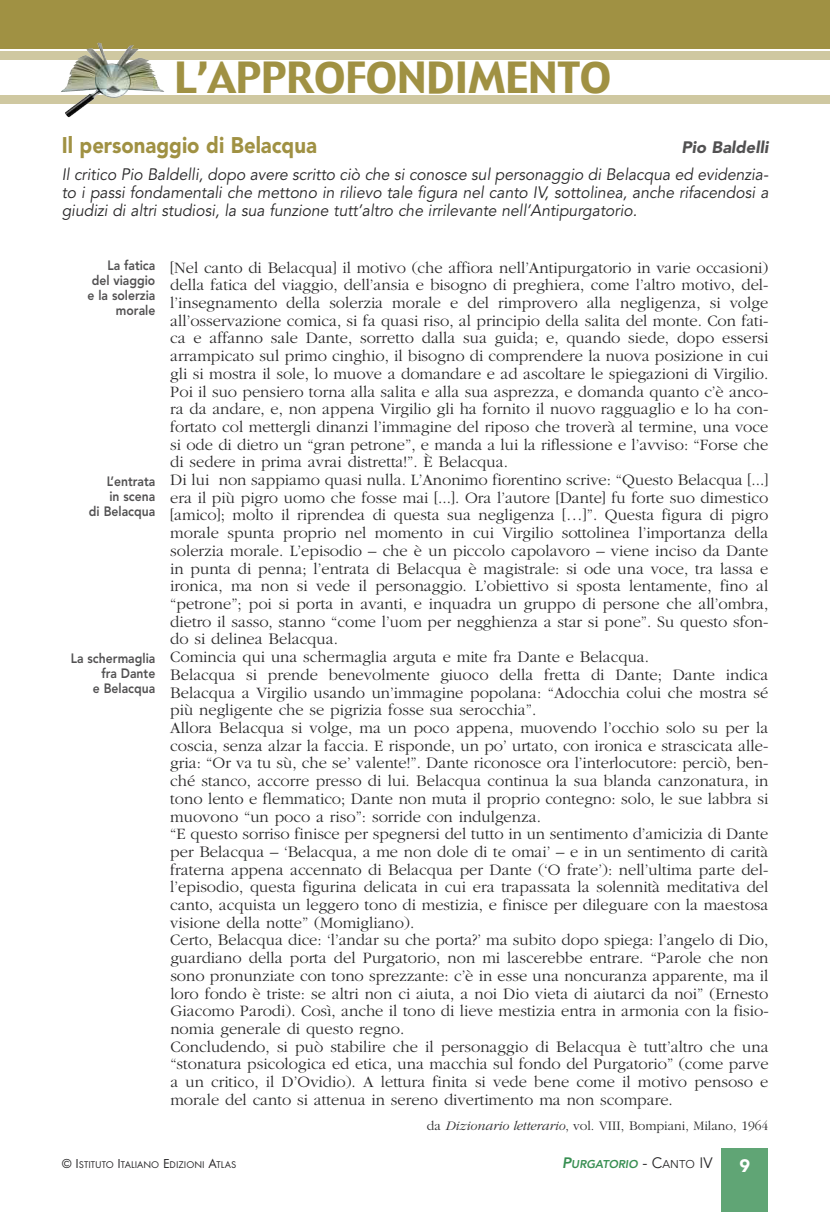
<style>
.page{position:relative;width:830px;height:1212px;background:#fff}
.page>*{position:absolute;margin:0;border:0;box-sizing:border-box;transform-origin:0 0}
.t1{font:42px "Gadget";color:#a09143}
.t2{font:900 22.5px "Avenir";color:#a09143;scale:.9 1}
.t3{font:900 18px "Avenir";color:#fff}
.t4{font:300 16.5px/17.7px "Garamond";color:#272627}
.t5{font:italic 16.5px/18px "Avenir";color:#272627;text-align:justify;scale:.95 1}
.t6{font:italic 900 16.5px "Avenir";color:#525152}
.t7{font:800 13.5px/15px "Avenir";color:#525152;text-align:right;scale:.9 1}
.t8{font:300 13.5px "Garamond";color:#272627}
.t9{font:italic 800 11.25px "Avenir";color:#388f52}
.t10{font:10.2px "Futura T";color:#272627}
.s1{font-style:italic}
.s2{font-size:13.5px}
.s3{font-size:15px}
.s4{font-weight:400;font-style:normal;font-size:15px;color:#272627}
.s5{font-weight:400;font-style:normal;color:#272627}
</style>
<div class="page">
<div style="left:721px;top:1148px;width:46px;height:64px;background:#60a575"></div>
<div style="left:0;top:0;width:829px;height:49px;background:#a09143"></div>
<div style="left:0;top:96px;width:829px;height:8px;background:#cfc8a1"></div>
<div style="left:0;top:51px;width:829px;height:9px;background:#cfc8a1"></div>
<img style="left:61px;top:43px;width:78px;height:49px">
<h1 class="t1" style="left:174px;top:51px;width:438px">L’APPROFONDIMENTO</h1>
<h2 class="t2" style="left:62px;top:136px;width:285px">Il personaggio di Belacqua</h2>
<p class="t6" style="left:681px;top:141px;width:88px">Pio Baldelli</p>
<p class="t5" style="left:62px;top:166px;width:745px">Il critico Pio Baldelli, dopo avere scritto ciò che si conosce sul personaggio di Belacqua ed evidenzia&shy;to i passi fondamentali che mettono in rilievo tale figura nel canto IV, sottolinea, anche rifacendosi a giudizi di altri studiosi, la sua funzione tutt’altro che irrilevante nell’Antipurgatorio.</p>
<p class="t7" style="left:87px;top:259px;width:77px">La fatica del viaggio e la solerzia morale</p>
<p class="t7" style="left:89px;top:474px;width:75px">L’entrata<br>in scena<br>di Belacqua</p>
<p class="t7" style="left:71px;top:652px;width:95px">La schermaglia fra Dante<br>e Belacqua</p>
<p class="t4" style="left:170px;top:258px;width:599px">[Nel canto di Belacqua] il motivo (che affiora nell’Antipurgatorio in varie occasioni) della fatica del viaggio, dell’ansia e bisogno di preghiera, come l’altro motivo, del&shy;l’insegnamento della solerzia morale e del rimprovero alla negligenza, si volge all’osservazione comica, si fa quasi riso, al principio della salita del monte. Con fati&shy;ca e affanno sale Dante, sorretto dalla sua guida; e, quando siede, dopo essersi arrampicato sul primo cinghio, il bisogno di comprendere la nuova posizione in cui gli si mostra il sole, lo muove a domandare e ad ascoltare le spiegazioni di Virgilio.<br>Poi il suo pensiero torna alla salita e alla sua asprezza, e domanda quanto c’è anco&shy;ra da andare, e, non appena Virgilio gli ha fornito il nuovo ragguaglio e lo ha con&shy;fortato col mettergli dinanzi l’immagine del riposo che troverà al termine, una voce si ode di dietro un “gran petrone”, e manda a lui la riflessione e l’avviso: “Forse che di sedere in prima avrai distretta!”. È Belacqua.<br>Di lui non sappiamo quasi nulla. L’Anonimo fiorentino scrive: “Questo Belacqua [...] era il più pigro uomo che fosse mai [...]. Ora l’autore [Dante] fu forte suo dimestico [amico]; molto il riprendea di questa sua negligenza […]”. Questa figura di pigro morale spunta proprio nel momento in cui Virgilio sottolinea l’importanza della solerzia morale. L’episodio – che è un piccolo capolavoro – viene inciso da Dante in punta di penna; l’entrata di Belacqua è magistrale: si ode una voce, tra lassa e ironica, ma non si vede il personaggio. L’obiettivo si sposta lentamente, fino al “petrone”; poi si porta in avanti, e inquadra un gruppo di persone che all’ombra, dietro il sasso, stanno “come l’uom per negghienza a star si pone”. Su questo sfon&shy;do si delinea Belacqua.<br>Comincia qui una schermaglia arguta e mite fra Dante e Belacqua.<br>Belacqua si prende benevolmente giuoco della fretta di Dante; Dante indica Belacqua a Virgilio usando un’immagine popolana: “Adocchia colui che mostra sé più negligente che se pigrizia fosse sua serocchia”.<br>Allora Belacqua si volge, ma un poco appena, muovendo l’occhio solo su per la coscia, senza alzar la faccia. E risponde, un po’ urtato, con ironica e strascicata alle&shy;gria: “Or va tu sù, che se’ valente!”. Dante riconosce ora l’interlocutore: perciò, ben&shy;ché stanco, accorre presso di lui. Belacqua continua la sua blanda canzonatura, in tono lento e flemmatico; Dante non muta il proprio contegno: solo, le sue labbra si muovono “un poco a riso”: sorride con indulgenza.<br>“E questo sorriso finisce per spegnersi del tutto in un sentimento d’amicizia di Dante per Belacqua – ‘Belacqua, a me non dole di te omai’ – e in un sentimento di carità fraterna appena accennato di Belacqua per Dante (‘O frate’): nell’ultima parte del&shy;l’episodio, questa figurina delicata in cui era trapassata la solennità meditativa del canto, acquista un leggero tono di mestizia, e finisce per dileguare con la maestosa visione della notte” (Momigliano).<br>Certo, Belacqua dice: ‘l’andar su che porta?’ ma subito dopo spiega: l’angelo di Dio, guardiano della porta del Purgatorio, non mi lascerebbe entrare. “Parole che non sono pronunziate con tono sprezzante: c’è in esse una noncuranza apparente, ma il loro fondo è triste: se altri non ci aiuta, a noi Dio vieta di aiutarci da noi” (Ernesto Giacomo Parodi). Così, anche il tono di lieve mestizia entra in armonia con la fisio&shy;nomia generale di questo regno.<br>Concludendo, si può stabilire che il personaggio di Belacqua è tutt’altro che una “stonatura psicologica ed etica, una macchia sul fondo del Purgatorio” (come parve a un critico, il D’Ovidio). A lettura finita si vede bene come il motivo pensoso e morale del canto si attenua in sereno divertimento ma non scompare.</p>
<p class="t8" style="left:427px;top:1117px;width:343px">da <span class="s1">Dizionario letterario</span>, vol. VIII, Bompiani, Milano, 1964</p>
<p class="t10" style="left:62px;top:1158px;width:176px"><span class="s2">© I</span>STITUTO <span class="s2">I</span>TALIANO <span class="s2">E</span>DIZIONI <span class="s2">A</span>TLAS</p>
<p class="t9" style="left:562px;top:1159px;width:152px"><span class="s3">P</span>URGATORIO <span class="s4">- C</span><span class="s5">ANTO</span> <span class="s4">IV</span></p>
<p class="t3" style="left:739px;top:1159px;width:12px">9</p>
</div>
